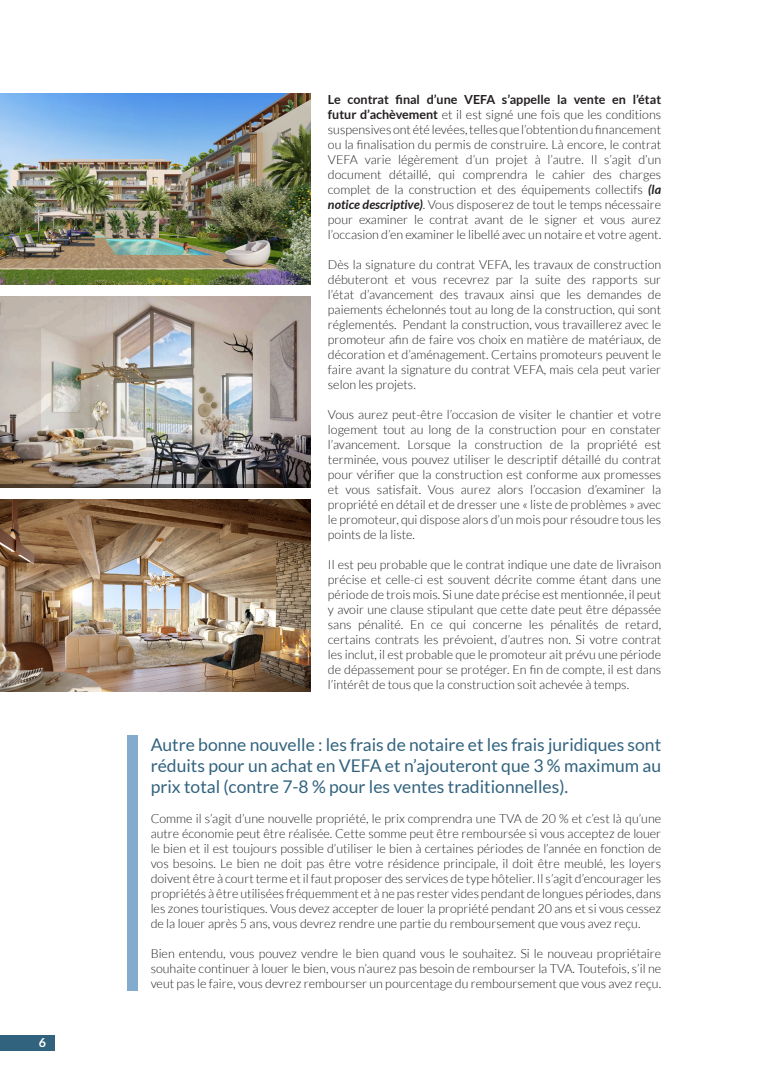
<style>
.page{position:relative;width:780px;height:1088px;background:#fff}
.page>*{position:absolute;margin:0;border:0;box-sizing:border-box;transform-origin:0 0}
.t1{font:17.5px/21px "Lato";color:#32637e;text-align:justify}
.t2{font:300 12.5px/15px "Lato";color:#231f20;text-align:justify}
.t3{font:700 12.5px "Lato";color:#fff}
.s1{font-weight:700}
.s2{font-weight:700;font-style:italic}
</style>
<div class="page">
<div style="left:0;top:1035px;width:55px;height:16px;background:#32637e"></div>
<img style="left:0;top:94px;width:310px;height:191px">
<img style="left:0;top:297px;width:310px;height:191px">
<img style="left:0;top:500px;width:310px;height:191px">
<div style="left:127px;top:735px;width:10px;height:255px;background:#82abce"></div>
<p class="t3" style="left:39px;top:1035px;width:9px">6</p>
<p class="t2" style="left:328px;top:92px;width:335px"><span class="s1">Le contrat final d’une VEFA s’appelle la vente en l’état futur d’achèvement</span> et il est signé une fois que les conditions suspensives ont été levées, telles que l’obtention du financement ou la finalisation du permis de construire. Là encore, le contrat VEFA varie légèrement d’un projet à l’autre. Il s’agit d’un document détaillé, qui comprendra le cahier des charges complet de la construction et des équipements collectifs <span class="s2">(la notice descriptive)</span>. Vous disposerez de tout le temps nécessaire pour examiner le contrat avant de le signer et vous aurez l’occasion d’en examiner le libellé avec un notaire et votre agent.</p>
<p class="t2" style="left:328px;top:257px;width:335px">Dès la signature du contrat VEFA, les travaux de construction débuteront et vous recevrez par la suite des rapports sur l’état d’avancement des travaux ainsi que les demandes de paiements échelonnés tout au long de la construction, qui sont réglementés. Pendant la construction, vous travaillerez avec le promoteur afin de faire vos choix en matière de matériaux, de décoration et d’aménagement. Certains promoteurs peuvent le faire avant la signature du contrat VEFA, mais cela peut varier selon les projets.</p>
<p class="t2" style="left:328px;top:407px;width:335px">Vous aurez peut-être l’occasion de visiter le chantier et votre logement tout au long de la construction pour en constater l’avancement. Lorsque la construction de la propriété est terminée, vous pouvez utiliser le descriptif détaillé du contrat pour vérifier que la construction est conforme aux promesses et vous satisfait. Vous aurez alors l’occasion d’examiner la propriété en détail et de dresser une « liste de problèmes » avec le promoteur, qui dispose alors d’un mois pour résoudre tous les points de la liste.</p>
<p class="t2" style="left:328px;top:557px;width:335px">Il est peu probable que le contrat indique une date de livraison précise et celle-ci est souvent décrite comme étant dans une période de trois mois. Si une date précise est mentionnée, il peut y avoir une clause stipulant que cette date peut être dépassée sans pénalité. En ce qui concerne les pénalités de retard, certains contrats les prévoient, d’autres non. Si votre contrat les inclut, il est probable que le promoteur ait prévu une période de dépassement pour se protéger. En fin de compte, il est dans l’intérêt de tous que la construction soit achevée à temps.</p>
<h1 class="t1" style="left:151px;top:734px;width:512px">Autre bonne nouvelle : les frais de notaire et les frais juridiques sont réduits pour un achat en VEFA et n’ajouteront que 3 % maximum au prix total (contre 7-8 % pour les ventes traditionnelles).</h1>
<p class="t2" style="left:151px;top:811px;width:512px">Comme il s’agit d’une nouvelle propriété, le prix comprendra une TVA de 20 % et c’est là qu’une autre économie peut être réalisée. Cette somme peut être remboursée si vous acceptez de louer le bien et il est toujours possible d’utiliser le bien à certaines périodes de l’année en fonction de vos besoins. Le bien ne doit pas être votre résidence principale, il doit être meublé, les loyers doivent être à court terme et il faut proposer des services de type hôtelier. Il s’agit d’encourager les propriétés à être utilisées fréquemment et à ne pas rester vides pendant de longues périodes, dans les zones touristiques. Vous devez accepter de louer la propriété pendant 20 ans et si vous cessez de la louer après 5 ans, vous devrez rendre une partie du remboursement que vous avez reçu.</p>
<p class="t2" style="left:151px;top:946px;width:512px">Bien entendu, vous pouvez vendre le bien quand vous le souhaitez. Si le nouveau propriétaire souhaite continuer à louer le bien, vous n’aurez pas besoin de rembourser la TVA. Toutefois, s’il ne veut pas le faire, vous devrez rembourser un pourcentage du remboursement que vous avez reçu.</p>
</div>
